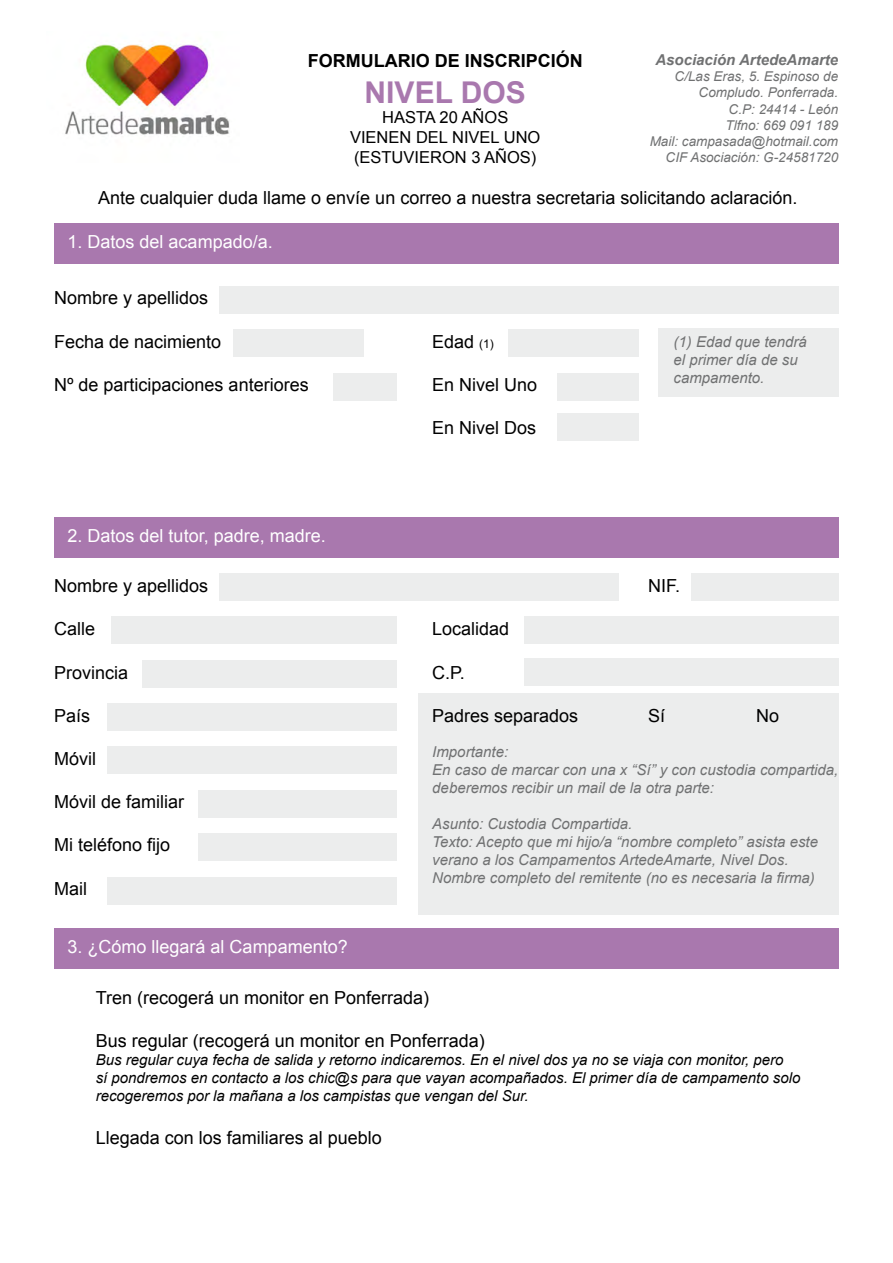
<style>
.page{position:relative;width:893px;height:1263px;background:#fff}
.page>*{position:absolute;margin:0;border:0;box-sizing:border-box;transform-origin:0 0}
.t1{font:700 30px "Arial";color:#a978ae}
.t2{font:18px "Arial";color:#000}
.t3{font:18px "Arial";color:#fff}
.t4{font:700 18px "Arial";color:#000}
.t5{font:16.5px "Arial";color:#000}
.cursiva{font:italic 15px/18px "Arial";color:#707172}
.t6{font:italic 15px/18px "Arial";color:#000}
.cursiva-2{font:italic 700 15px "Arial";color:#707172}
.cursiva-3{font:italic 13.5px/16.2px "Arial";color:#707172;text-align:right}
.s1{font-size:12px}
</style>
<div class="page">
<div style="left:419px;top:693px;width:420px;height:221px;background:#eceded"></div>
<div style="left:658px;top:328px;width:181px;height:69px;background:#eceded"></div>
<div style="left:54px;top:518px;width:785px;height:40px;background:#a978ae"></div>
<div style="left:54px;top:223px;width:785px;height:40px;background:#a978ae"></div>
<div style="left:219px;top:573px;width:399px;height:28px;background:#eceded"></div>
<div style="left:219px;top:286px;width:619px;height:28px;background:#eceded"></div>
<div style="left:333px;top:372px;width:64px;height:28px;background:#eceded"></div>
<div style="left:691px;top:573px;width:147px;height:28px;background:#eceded"></div>
<div style="left:111px;top:616px;width:286px;height:28px;background:#eceded"></div>
<div style="left:234px;top:329px;width:130px;height:28px;background:#eceded"></div>
<div style="left:508px;top:329px;width:131px;height:28px;background:#eceded"></div>
<div style="left:557px;top:372px;width:82px;height:28px;background:#eceded"></div>
<div style="left:557px;top:413px;width:82px;height:28px;background:#eceded"></div>
<div style="left:524px;top:616px;width:314px;height:28px;background:#eceded"></div>
<div style="left:524px;top:658px;width:314px;height:28px;background:#eceded"></div>
<div style="left:142px;top:660px;width:255px;height:28px;background:#eceded"></div>
<div style="left:107px;top:703px;width:290px;height:28px;background:#eceded"></div>
<div style="left:107px;top:746px;width:290px;height:28px;background:#eceded"></div>
<div style="left:198px;top:790px;width:199px;height:28px;background:#eceded"></div>
<div style="left:198px;top:833px;width:199px;height:28px;background:#eceded"></div>
<div style="left:107px;top:877px;width:290px;height:28px;background:#eceded"></div>
<div style="left:54px;top:928px;width:785px;height:40px;background:#a978ae"></div>
<img style="left:65px;top:41px;width:165px;height:94px">
<p class="t4" style="left:308px;top:49px;width:277px">FORMULARIO DE INSCRIPCIÓN</p>
<p class="t1" style="left:365px;top:73px;width:163px">NIVEL DOS</p>
<p class="t5" style="left:382px;top:106px;width:128px">HASTA 20 AÑOS</p>
<p class="t5" style="left:350px;top:126px;width:192px">VIENEN DEL NIVEL UNO</p>
<p class="t5" style="left:354px;top:146px;width:184px">(ESTUVIERON 3 AÑOS)</p>
<p class="t2" style="left:98px;top:186px;width:701px">Ante cualquier duda llame o envíe un correo a nuestra secretaria solicitando aclaración.</p>
<p class="cursiva-2" style="left:655px;top:50px;width:184px">Asociación ArtedeAmarte</p>
<p class="cursiva-3" style="left:675px;top:68px;width:165px">C/Las Eras, 5. Espinoso de<br>Compludo. Ponferrada.</p>
<p class="cursiva-3" style="left:729px;top:101px;width:111px">C.P: 24414 - León</p>
<p class="cursiva-3" style="left:726px;top:117px;width:114px">Tlfno: 669 091 189</p>
<p class="cursiva-3" style="left:650px;top:133px;width:190px">Mail: campasada@hotmail.com</p>
<p class="cursiva-3" style="left:666px;top:149px;width:174px">CIF Asociación: G-24581720</p>
<p class="t3" style="left:68px;top:229px;width:207px">1. Datos del acampado/a.</p>
<p class="t2" style="left:54px;top:286px;width:156px">Nombre y apellidos</p>
<p class="t2" style="left:54px;top:329px;width:169px">Fecha de nacimiento</p>
<p class="t2" style="left:432px;top:329px;width:63px">Edad <span class="s1">(1)</span></p>
<p class="t2" style="left:54px;top:373px;width:256px">Nº de participaciones anteriores</p>
<p class="t2" style="left:432px;top:373px;width:107px">En Nivel Uno</p>
<p class="t2" style="left:432px;top:416px;width:106px">En Nivel Dos</p>
<p class="t3" style="left:68px;top:524px;width:260px">2. Datos del tutor, padre, madre.</p>
<p class="cursiva" style="left:673px;top:333px;width:135px">(1) Edad que tendrá el primer día de su campamento.</p>
<p class="t2" style="left:54px;top:574px;width:156px">Nombre y apellidos</p>
<p class="t2" style="left:648px;top:574px;width:34px">NIF.</p>
<p class="t2" style="left:54px;top:617px;width:43px">Calle</p>
<p class="t2" style="left:432px;top:617px;width:79px">Localidad</p>
<p class="t2" style="left:54px;top:660px;width:76px">Provincia</p>
<p class="t2" style="left:432px;top:660px;width:34px">C.P.</p>
<p class="t2" style="left:54px;top:704px;width:38px">País</p>
<p class="t2" style="left:432px;top:704px;width:148px">Padres separados</p>
<p class="t2" style="left:648px;top:704px;width:19px">Sí</p>
<p class="t2" style="left:756px;top:704px;width:25px">No</p>
<p class="t2" style="left:54px;top:747px;width:43px">Móvil</p>
<p class="t2" style="left:54px;top:790px;width:132px">Móvil de familiar</p>
<p class="t2" style="left:54px;top:833px;width:118px">Mi teléfono fijo</p>
<p class="t2" style="left:54px;top:876px;width:34px">Mail</p>
<p class="cursiva" style="left:432px;top:743px;width:77px">Importante:</p>
<p class="cursiva" style="left:432px;top:761px;width:408px">En caso de marcar con una x “Sí” y con custodia compartida, deberemos recibir un mail de la otra parte:</p>
<p class="cursiva" style="left:432px;top:815px;width:202px">Asunto: Custodia Compartida.</p>
<p class="cursiva" style="left:432px;top:833px;width:387px">Texto: Acepto que mi hijo/a “nombre completo” asista este verano a los Campamentos ArtedeAmarte, Nivel Dos.</p>
<p class="cursiva" style="left:432px;top:869px;width:384px">Nombre completo del remitente (no es necesaria la firma)</p>
<p class="t3" style="left:68px;top:935px;width:282px">3. ¿Cómo llegará al Campamento?</p>
<p class="t2" style="left:96px;top:986px;width:335px">Tren (recogerá un monitor en Ponferrada)</p>
<p class="t2" style="left:96px;top:1029px;width:391px">Bus regular (recogerá un monitor en Ponferrada)</p>
<p class="t6" style="left:96px;top:1051px;width:706px">Bus regular cuya fecha de salida y retorno indicaremos. En el nivel dos ya no se viaja con monitor, pero<br>sí pondremos en contacto a los chic@s para que vayan acompañados. El primer día de campamento solo recogeremos por la mañana a los campistas que vengan del Sur.</p>
<p class="t2" style="left:96px;top:1126px;width:288px">Llegada con los familiares al pueblo</p>
</div>
